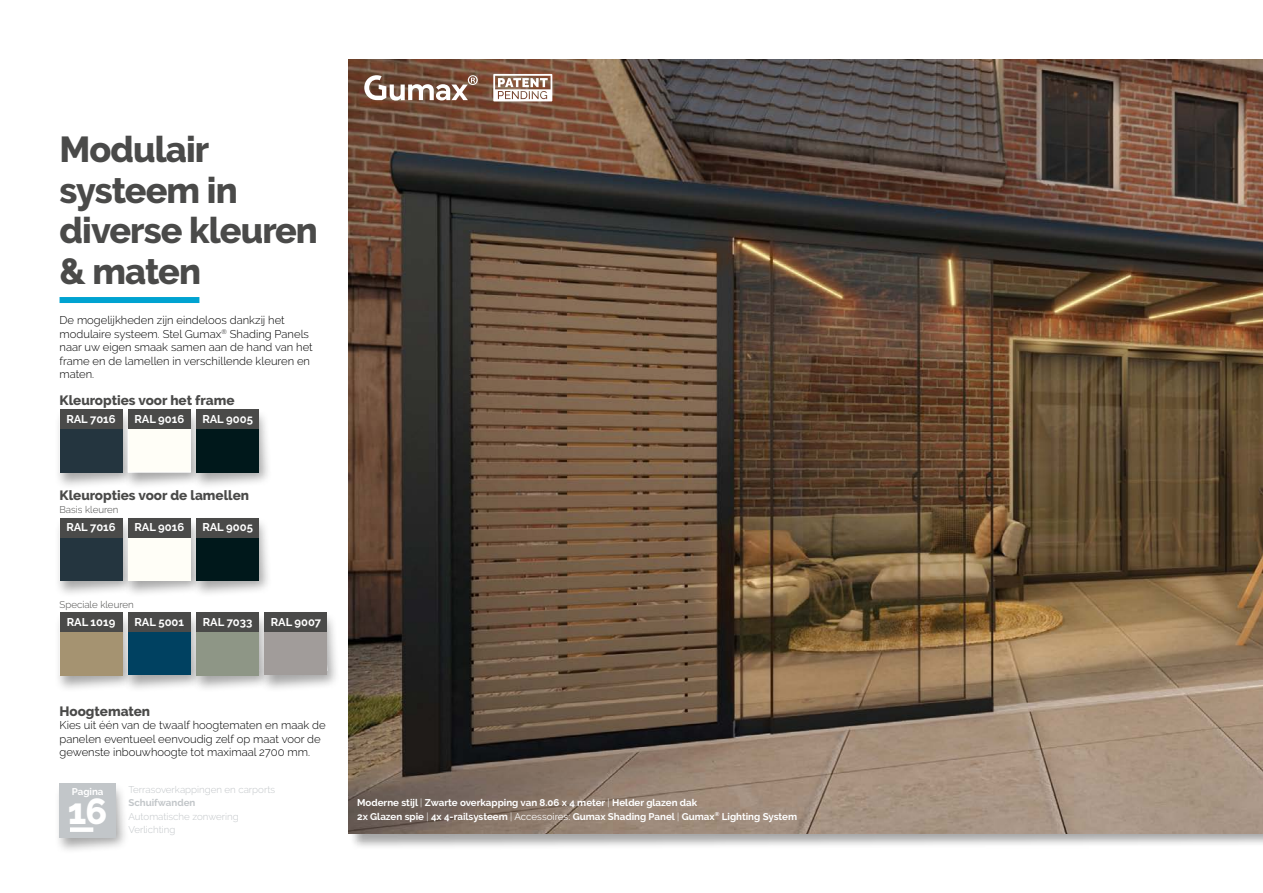
<style>
.page{position:relative;width:1263px;height:893px;background:#fff}
.page>*{position:absolute;margin:0;border:0;box-sizing:border-box;transform-origin:0 0}
.t1{font:800 36px/40.5px "Raleway";letter-spacing:-.025em;color:#4a4a49}
.t2{font:800 36px "Raleway";color:#fff}
.t3{font:800 13.5px "Raleway";color:#4a4a49}
.t4{font:300 11.25px/13.5px "Raleway";color:#000}
.t5{font:700 11.25px "Raleway";color:#fff}
.t6{font:700 9.75px/13.5px "Raleway";color:#fff}
.t7{font:300 9.75px/13.5px "Raleway";color:#c2c6c9}
.t8{font:300 9.75px "Raleway";color:#4a4a49}
.t9{font:700 9.75px "Raleway";color:#c2c6c9}
.s1{font-weight:300}
.s2{font-weight:400}
</style>
<div class="page">
<div style="left:349px;top:68px;width:914px;height:782px;background:#000;opacity:.35"></div>
<div style="left:54px;top:408px;width:82px;height:82px;background:#000;opacity:.35"></div>
<div style="left:54px;top:516px;width:82px;height:82px;background:#000;opacity:.35"></div>
<div style="left:54px;top:611px;width:82px;height:82px;background:#000;opacity:.35"></div>
<div style="left:122px;top:611px;width:82px;height:82px;background:#000;opacity:.35"></div>
<div style="left:191px;top:611px;width:82px;height:82px;background:#000;opacity:.35"></div>
<div style="left:259px;top:611px;width:82px;height:82px;background:#000;opacity:.35"></div>
<svg style="left:123px;top:612px;width:141px;height:63px"></svg>
<div style="left:122px;top:408px;width:82px;height:82px;background:#000;opacity:.35"></div>
<div style="left:122px;top:516px;width:82px;height:82px;background:#000;opacity:.35"></div>
<div style="left:191px;top:408px;width:82px;height:82px;background:#000;opacity:.35"></div>
<svg style="left:60px;top:410px;width:199px;height:63px"></svg>
<div style="left:191px;top:516px;width:82px;height:82px;background:#000;opacity:.35"></div>
<svg style="left:60px;top:518px;width:199px;height:63px"></svg>
<img style="left:349px;top:60px;width:914px;height:773px">
<svg style="left:493px;top:74px;width:59px;height:27px"></svg>
<svg style="left:364px;top:75px;width:114px;height:26px"></svg>
<div style="left:128px;top:428px;width:63px;height:44px;background:#fffef7"></div>
<div style="left:128px;top:410px;width:63px;height:19px;background:#4a4a49"></div>
<div style="left:128px;top:631px;width:63px;height:44px;background:#004161"></div>
<div style="left:128px;top:612px;width:63px;height:20px;background:#4a4a49"></div>
<div style="left:264px;top:631px;width:63px;height:44px;background:#a19c9a"></div>
<div style="left:264px;top:612px;width:63px;height:20px;background:#4a4a49"></div>
<div style="left:60px;top:429px;width:63px;height:43px;background:#24353f"></div>
<div style="left:60px;top:410px;width:63px;height:19px;background:#4a4a49"></div>
<div style="left:60px;top:632px;width:63px;height:43px;background:#a59371"></div>
<div style="left:60px;top:612px;width:63px;height:20px;background:#4a4a49"></div>
<div style="left:196px;top:537px;width:63px;height:43px;background:#00181b"></div>
<div style="left:196px;top:518px;width:63px;height:19px;background:#4a4a49"></div>
<div style="left:196px;top:429px;width:63px;height:43px;background:#00181b"></div>
<div style="left:196px;top:410px;width:63px;height:19px;background:#4a4a49"></div>
<div style="left:60px;top:537px;width:63px;height:43px;background:#24353f"></div>
<div style="left:60px;top:518px;width:63px;height:19px;background:#4a4a49"></div>
<div style="left:128px;top:537px;width:63px;height:43px;background:#fffef7"></div>
<div style="left:128px;top:518px;width:63px;height:19px;background:#4a4a49"></div>
<div style="left:196px;top:632px;width:63px;height:43px;background:#8e9686"></div>
<div style="left:196px;top:612px;width:63px;height:20px;background:#4a4a49"></div>
<div style="left:60px;top:297px;width:139px;height:6px;background:#00a3d1"></div>
<div style="left:54px;top:782px;width:75px;height:73px;background:#000;opacity:.35"></div>
<div style="left:60px;top:783px;width:56px;height:54px;background:#c2c6c9"></div>
<div style="left:70px;top:827px;width:23px;height:5px;background:#fff"></div>
<h1 class="t1" style="left:60px;top:129px;width:260px">Modulair systeem in diverse kleuren &amp; maten</h1>
<p class="t4" style="left:60px;top:313px;width:255px">De mogelijkheden zijn eindeloos dankzij het modulaire systeem. Stel Gumax<sup>®</sup> Shading Panels naar uw eigen smaak samen aan de hand van het frame en de lamellen in verschillende kleuren en maten.</p>
<p class="t3" style="left:60px;top:393px;width:176px">Kleuropties voor het frame</p>
<p class="t5" style="left:66px;top:413px;width:51px">RAL 7016</p>
<p class="t5" style="left:134px;top:413px;width:51px">RAL 9016</p>
<p class="t5" style="left:202px;top:413px;width:52px">RAL 9005</p>
<p class="t3" style="left:60px;top:487px;width:191px">Kleuropties voor de lamellen</p>
<p class="t8" style="left:60px;top:504px;width:60px">Basis kleuren</p>
<p class="t5" style="left:66px;top:521px;width:51px">RAL 7016</p>
<p class="t5" style="left:134px;top:521px;width:51px">RAL 9016</p>
<p class="t5" style="left:202px;top:521px;width:52px">RAL 9005</p>
<p class="t8" style="left:60px;top:598px;width:76px">Speciale kleuren</p>
<p class="t5" style="left:67px;top:615px;width:50px">RAL 1019</p>
<p class="t5" style="left:135px;top:615px;width:51px">RAL 5001</p>
<p class="t5" style="left:271px;top:615px;width:52px">RAL 9007</p>
<p class="t5" style="left:203px;top:615px;width:51px">RAL 7033</p>
<p class="t3" style="left:60px;top:703px;width:92px">Hoogtematen</p>
<p class="t4" style="left:60px;top:718px;width:268px">Kies uit één van de twaalf hoogtematen en maak de panelen eventueel eenvoudig zelf op maat voor de gewenste inbouwhoogte tot maximaal 2700 mm.</p>
<p class="t6" style="left:72px;top:785px;width:33px">Pagina</p>
<h1 class="t2" style="left:68px;top:791px;width:41px">16</h1>
<p class="t7" style="left:128px;top:783px;width:148px">Terrasoverkappingen en carports</p>
<p class="t9" style="left:128px;top:797px;width:69px">Schuifwanden</p>
<p class="t7" style="left:128px;top:810px;width:112px">Automatische zonwering<br>Verlichting</p>
<p class="t6" style="left:357px;top:796px;width:441px">Moderne stijl <span class="s1">|</span> Zwarte overkapping van 8.06 x 4 meter <span class="s1">|</span> Helder glazen dak<br>2x Glazen spie <span class="s1">|</span> 4x 4-railsysteem <span class="s1">|</span> <span class="s2">Accessoires:</span> Gumax Shading Panel <span class="s1">|</span> Gumax<sup>®</sup> Lighting System</p>
</div>
